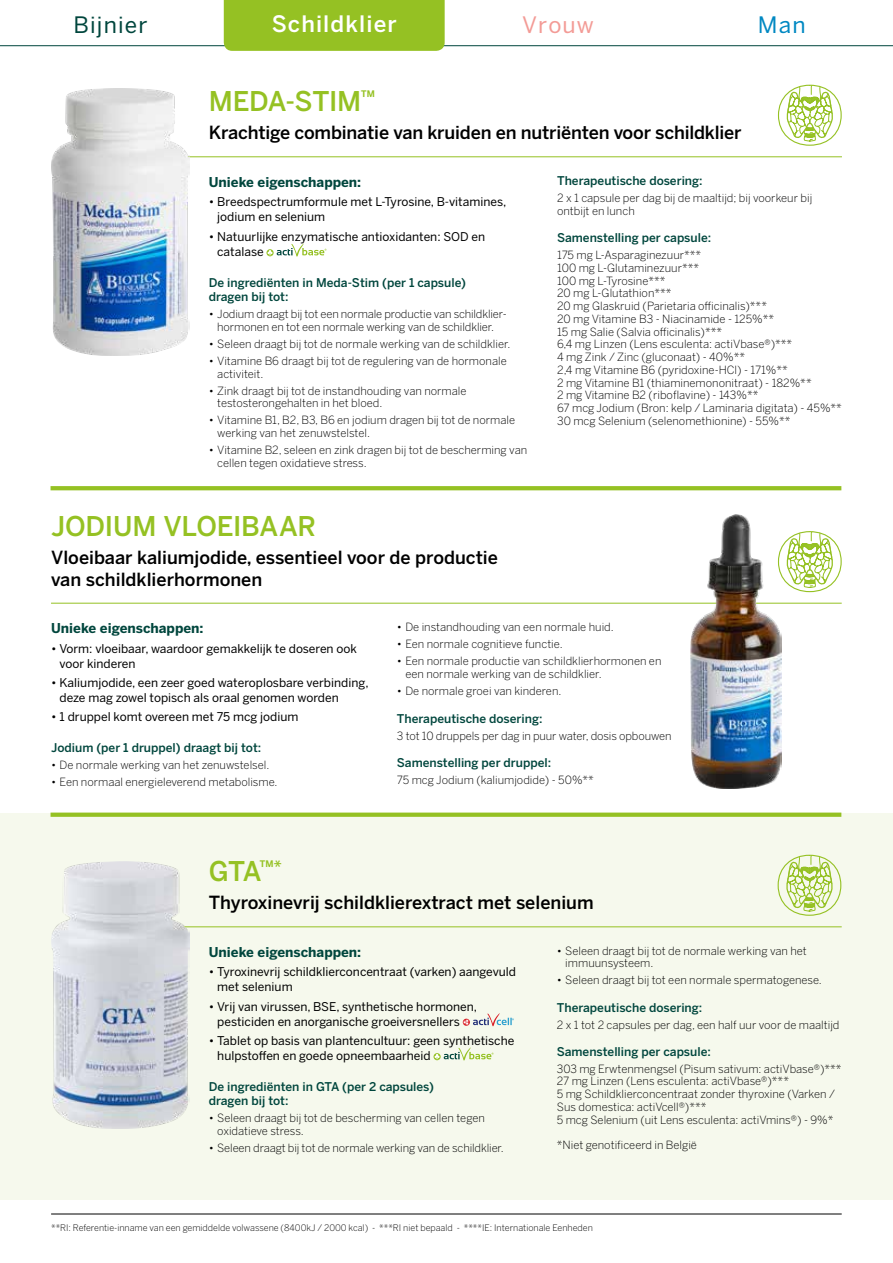
<style>
.page{position:relative;width:893px;height:1263px;background:#fff}
.page>*{position:absolute;margin:0;border:0;box-sizing:border-box;transform-origin:0 0}
.t1{font:500 27px "Benton Sans";letter-spacing:-.01em;color:#95c123}
.t2{font:500 22.5px "Benton Sans";letter-spacing:.05em;color:#fff}
.t3{font:22.5px "Benton Sans";letter-spacing:.05em;color:#00463d}
.t4{font:22.5px "Benton Sans";letter-spacing:.05em;color:#f39b96}
.t5{font:22.5px "Benton Sans";color:#0088c2}
.t6{font:500 18px/21.6px "Benton Sans";color:#000}
.t7{font:700 13.5px "Benton Sans";color:#00463d}
.t8{font:12px/15px "Benton Sans";color:#000}
.t9{font:500 12px/14.2px "Benton Sans";color:#00463d}
.t10{font:300 11.25px/12.8px "Benton Sans";color:#000}
.t11{font:300 9px "Benton Sans";color:#000}
</style>
<div class="page">
<hr style="left:0;top:45px;width:893px;height:1px;background:#00463d">
<div style="left:0;top:812px;width:893px;height:387px;background:#f6f9ed"></div>
<svg style="left:268px;top:243px;width:58px;height:14px"></svg>
<hr style="left:120px;top:156px;width:722px;height:1px;background:#95c123">
<img style="left:51px;top:89px;width:138px;height:266px">
<svg style="left:784px;top:85px;width:49px;height:56px"></svg>
<div style="left:778px;top:85px;width:64px;height:61px;border:1px solid #95c123;border-radius:50%"></div>
<hr style="left:51px;top:603px;width:791px;height:1px;background:#95c123">
<img style="left:691px;top:515px;width:91px;height:274px">
<div style="left:778px;top:532px;width:63px;height:60px;background:#fff;border-radius:50%"></div>
<svg style="left:784px;top:532px;width:49px;height:56px"></svg>
<div style="left:778px;top:531px;width:64px;height:61px;border:1px solid #95c123;border-radius:50%"></div>
<svg style="left:463px;top:1013px;width:51px;height:13px"></svg>
<svg style="left:435px;top:1047px;width:59px;height:14px"></svg>
<hr style="left:120px;top:926px;width:722px;height:1px;background:#95c123">
<img style="left:51px;top:861px;width:138px;height:268px">
<svg style="left:784px;top:855px;width:49px;height:56px"></svg>
<div style="left:778px;top:855px;width:63px;height:61px;border:1px solid #95c123;border-radius:50%"></div>
<div style="left:51px;top:812px;width:790px;height:5px;background:#95c123"></div>
<svg style="left:51px;top:486px;width:790px;height:4px;background:#97c228"></svg>
<hr style="left:51px;top:1214px;width:791px;height:1px;background:#000">
<div style="left:224px;top:0;width:221px;height:51px;background:#95c123"></div>
<h2 class="t2" style="left:272px;top:10px;width:127px">Schildklier</h2>
<h2 class="t3" style="left:74px;top:11px;width:75px">Bijnier</h2>
<h2 class="t4" style="left:522px;top:11px;width:73px">Vrouw</h2>
<h2 class="t5" style="left:758px;top:11px;width:49px">Man</h2>
<h1 class="t1" style="left:209px;top:85px;width:168px">MEDA-STIM<sup>™</sup></h1>
<h3 class="t6" style="left:209px;top:122px;width:534px">Krachtige combinatie van kruiden en nutriënten voor schildklier</h3>
<p class="t7" style="left:209px;top:174px;width:154px">Unieke eigenschappen:</p>
<p class="t8" style="left:217px;top:194px;width:290px;text-indent:-9px">• Breedspectrumformule met L-Tyrosine, B-vitamines, jodium en selenium</p>
<p class="t8" style="left:217px;top:229px;width:269px;text-indent:-9px">• Natuurlijke enzymatische antioxidanten: SOD en catalase</p>
<p class="t9" style="left:209px;top:275px;width:259px">De ingrediënten in Meda-Stim (per 1 capsule) dragen bij tot:</p>
<p class="t10" style="left:209px;top:308px;width:299px;text-align:center">• Jodium draagt bij tot een normale productie van schildklier&shy;hormonen en tot een normale werking van de schildklier.</p>
<p class="t10" style="left:209px;top:337px;width:303px">• Seleen draagt bij tot de normale werking van de schildklier.</p>
<p class="t10" style="left:217px;top:354px;width:291px;text-indent:-9px">• Vitamine B6 draagt bij tot de regulering van de hormonale activiteit.</p>
<p class="t10" style="left:217px;top:384px;width:251px;text-indent:-9px">• Zink draagt bij tot de instandhouding van normale testosterongehalten in het bloed.</p>
<p class="t10" style="left:217px;top:414px;width:299px;text-indent:-9px">• Vitamine B1, B2, B3, B6 en jodium dragen bij tot de normale werking van het zenuwstelstel.</p>
<p class="t10" style="left:217px;top:443px;width:311px;text-indent:-9px">• Vitamine B2, seleen en zink dragen bij tot de bescherming van cellen tegen oxidatieve stress.</p>
<h1 class="t1" style="left:51px;top:509px;width:267px">JODIUM VLOEIBAAR</h1>
<h3 class="t6" style="left:51px;top:547px;width:448px">Vloeibaar kaliumjodide, essentieel voor de productie van schildklierhormonen</h3>
<p class="t9" style="left:557px;top:174px;width:147px">Therapeutische dosering:</p>
<p class="t10" style="left:557px;top:192px;width:257px">2 x 1 capsule per dag bij de maaltijd; bij voorkeur bij ontbijt en lunch</p>
<p class="t9" style="left:557px;top:231px;width:156px">Samenstelling per capsule:</p>
<p class="t10" style="left:557px;top:249px;width:286px">175 mg L-Asparaginezuur***<br>100 mg L-Glutaminezuur***<br>100 mg L-Tyrosine***<br>20 mg L-Glutathion***<br>20 mg Glaskruid (Parietaria officinalis)***<br>20 mg Vitamine B3 - Niacinamide - 125%**<br>15 mg Salie (Salvia officinalis)***<br>6,4 mg Linzen (Lens esculenta: actiVbase®)***<br>4 mg Zink / Zinc (gluconaat) - 40%**<br>2,4 mg Vitamine B6 (pyridoxine-HCl) - 171%**<br>2 mg Vitamine B1 (thiaminemononitraat) - 182%**<br>2 mg Vitamine B2 (riboflavine) - 143%**<br>67 mcg Jodium (Bron: kelp / Laminaria digitata) - 45%** 30 mcg Selenium (selenomethionine) - 55%**</p>
<p class="t7" style="left:51px;top:620px;width:154px">Unieke eigenschappen:</p>
<p class="t8" style="left:60px;top:641px;width:299px;text-indent:-9px">• Vorm: vloeibaar, waardoor gemakkelijk te doseren ook voor kinderen</p>
<p class="t8" style="left:60px;top:675px;width:310px;text-indent:-9px">• Kaliumjodide, een zeer goed wateroplosbare verbinding, deze mag zowel topisch als oraal genomen worden</p>
<p class="t8" style="left:51px;top:709px;width:249px">• 1 druppel komt overeen met 75 mcg jodium</p>
<p class="t9" style="left:51px;top:741px;width:212px">Jodium (per 1 druppel) draagt bij tot:</p>
<p class="t10" style="left:51px;top:759px;width:220px">• De normale werking van het zenuwstelsel.</p>
<p class="t10" style="left:51px;top:776px;width:228px">• Een normaal energieleverend metabolisme.</p>
<p class="t10" style="left:397px;top:621px;width:218px">• De instandhouding van een normale huid.</p>
<p class="t10" style="left:397px;top:638px;width:167px">• Een normale cognitieve functie.</p>
<p class="t10" style="left:405px;top:655px;width:257px;text-indent:-9px">• Een normale productie van schildklierhormonen en een normale werking van de schildklier.</p>
<p class="t10" style="left:397px;top:684px;width:166px">• De normale groei van kinderen.</p>
<p class="t9" style="left:397px;top:712px;width:147px">Therapeutische dosering:</p>
<p class="t10" style="left:397px;top:730px;width:276px">3 tot 10 druppels per dag in puur water, dosis opbouwen</p>
<p class="t9" style="left:397px;top:756px;width:156px">Samenstelling per druppel:</p>
<p class="t10" style="left:397px;top:774px;width:199px">75 mcg Jodium (kaliumjodide) - 50%**</p>
<h1 class="t1" style="left:209px;top:854px;width:75px">GTA<sup>™*</sup></h1>
<h3 class="t6" style="left:209px;top:892px;width:386px">Thyroxinevrij schildklierextract met selenium</h3>
<p class="t7" style="left:209px;top:944px;width:154px">Unieke eigenschappen:</p>
<p class="t8" style="left:217px;top:964px;width:300px;text-indent:-9px">• Tyroxinevrij schildklierconcentraat (varken) aangevuld met selenium</p>
<p class="t8" style="left:217px;top:999px;width:261px;text-indent:-9px">• Vrij van virussen, BSE, synthetische hormonen, pesticiden en anorganische groeiversnellers</p>
<p class="t8" style="left:217px;top:1033px;width:299px;text-indent:-9px">• Tablet op basis van plantencultuur: geen synthetische hulpstoffen en goede opneembaarheid</p>
<p class="t9" style="left:209px;top:1080px;width:227px">De ingrediënten in GTA (per 2 capsules) dragen bij tot:</p>
<p class="t10" style="left:217px;top:1112px;width:269px;text-indent:-9px">• Seleen draagt bij tot de bescherming van cellen tegen oxidatieve stress.</p>
<p class="t10" style="left:209px;top:1141px;width:297px">• Seleen draagt bij tot de normale werking van de schildklier.</p>
<p class="t10" style="left:565px;top:944px;width:243px;text-indent:-9px">• Seleen draagt bij tot de normale werking van het immuunsysteem.</p>
<p class="t10" style="left:557px;top:974px;width:267px">• Seleen draagt bij tot een normale spermatogenese.</p>
<p class="t9" style="left:557px;top:1000px;width:147px">Therapeutische dosering:</p>
<p class="t10" style="left:557px;top:1018px;width:284px">2 x 1 tot 2 capsules per dag, een half uur voor de maaltijd</p>
<p class="t9" style="left:557px;top:1044px;width:156px">Samenstelling per capsule:</p>
<p class="t10" style="left:557px;top:1062px;width:286px">303 mg Erwtenmengsel (Pisum sativum: actiVbase®)*** 27 mg Linzen (Lens esculenta: actiVbase®)***<br>5 mg Schildklierconcentraat zonder thyroxine (Varken / Sus domestica: actiVcell®)***<br>5 mcg Selenium (uit Lens esculenta: actiVmins®) - 9%*</p>
<p class="t10" style="left:557px;top:1138px;width:142px">*Niet genotificeerd in België</p>
<p class="t11" style="left:51px;top:1222px;width:543px">**RI: Referentie-inname van een gemiddelde volwassene (8400kJ / 2000 kcal) - ***RI niet bepaald - ****IE: Internationale Eenheden</p>
</div>
